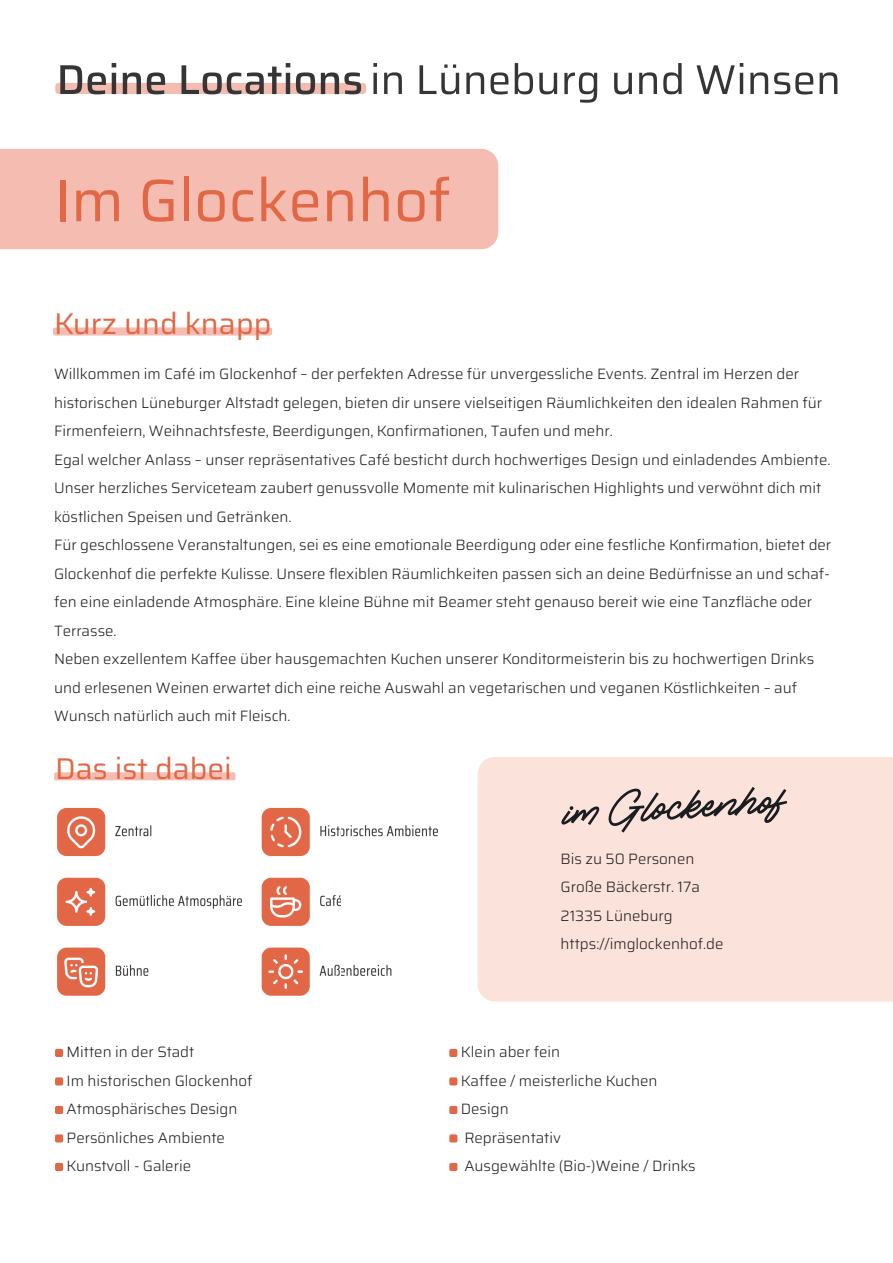
<style>
.page{position:relative;width:893px;height:1263px;background:#fff}
.page>*{position:absolute;margin:0;border:0;box-sizing:border-box;transform-origin:0 0}
.t1{font:100 60px "Saira";color:#e16745}
.t2{font:100 30px "Saira";color:#e16745}
.t3{font:100 15px/28.5px "Saira";color:#231f20}
</style>
<div class="page">
<div style="left:53px;top:327px;width:219px;height:8px;background:#f5bcb1;border-radius:2px"></div>
<div style="left:0;top:149px;width:498px;height:100px;background:#f5bcb1"></div>
<div style="left:55px;top:83px;width:311px;height:11px;background:#f2bcb0;border-radius:3px"></div>
<svg style="left:60px;top:63px;width:301px;height:31px"></svg>
<svg style="left:373px;top:63px;width:464px;height:40px"></svg>
<div style="left:54px;top:772px;width:182px;height:8px;background:#f5bcb1;border-radius:2px"></div>
<img style="left:57px;top:807px;width:381px;height:189px">
<div style="left:55px;top:1049px;width:8px;height:8px;background:#e16745;border-radius:2px"></div>
<div style="left:55px;top:1077px;width:8px;height:8px;background:#e16745;border-radius:2px"></div>
<div style="left:55px;top:1106px;width:8px;height:8px;background:#e16745;border-radius:2px"></div>
<div style="left:55px;top:1134px;width:8px;height:8px;background:#e16745;border-radius:2px"></div>
<div style="left:55px;top:1163px;width:8px;height:8px;background:#e16745;border-radius:2px"></div>
<div style="left:449px;top:1049px;width:8px;height:8px;background:#e16745;border-radius:2px"></div>
<div style="left:449px;top:1077px;width:8px;height:8px;background:#e16745;border-radius:2px"></div>
<div style="left:449px;top:1106px;width:8px;height:8px;background:#e16745;border-radius:2px"></div>
<div style="left:449px;top:1134px;width:8px;height:8px;background:#e16745;border-radius:2px"></div>
<div style="left:449px;top:1163px;width:8px;height:8px;background:#e16745;border-radius:2px"></div>
<div style="left:478px;top:757px;width:415px;height:244px;background:#fbe2db"></div>
<svg style="left:561px;top:806px;width:38px;height:19px"></svg>
<svg style="left:609px;top:787px;width:178px;height:45px"></svg>
<h1 class="t1" style="left:54px;top:151px;width:398px">Im Glockenhof</h1>
<h2 class="t2" style="left:54px;top:300px;width:219px">Kurz und knapp</h2>
<p class="t3" style="left:54px;top:359px;width:779px">Willkommen im Café im Glockenhof – der perfekten Adresse für unvergessliche Events. Zentral im Herzen der historischen Lüneburger Altstadt gelegen, bieten dir unsere vielseitigen Räumlichkeiten den idealen Rahmen für Firmenfeiern, Weihnachtsfeste, Beerdigungen, Konfirmationen, Taufen und mehr.<br>Egal welcher Anlass – unser repräsentatives Café besticht durch hochwertiges Design und einladendes Ambiente.<br>Unser herzliches Serviceteam zaubert genussvolle Momente mit kulinarischen Highlights und verwöhnt dich mit köstlichen Speisen und Getränken.<br>Für geschlossene Veranstaltungen, sei es eine emotionale Beerdigung oder eine festliche Konfirmation, bietet der Glockenhof die perfekte Kulisse. Unsere flexiblen Räumlichkeiten passen sich an deine Bedürfnisse an und schaf&shy;fen eine einladende Atmosphäre. Eine kleine Bühne mit Beamer steht genauso bereit wie eine Tanzfläche oder Terrasse.<br>Neben exzellentem Kaffee über hausgemachten Kuchen unserer Konditormeisterin bis zu hochwertigen Drinks und erlesenen Weinen erwartet dich eine reiche Auswahl an vegetarischen und veganen Köstlichkeiten – auf Wunsch natürlich auch mit Fleisch.</p>
<h2 class="t2" style="left:55px;top:744px;width:178px">Das ist dabei</h2>
<p class="t3" style="left:561px;top:843px;width:165px">Bis zu 50 Personen<br>Große Bäckerstr. 17a<br>21335 Lüneburg https://imglockenhof.de</p>
<p class="t3" style="left:67px;top:1037px;width:187px">Mitten in der Stadt<br>Im historischen Glockenhof<br>Atmosphärisches Design<br>Persönliches Ambiente<br>Kunstvoll - Galerie</p>
<p class="t3" style="left:461px;top:1037px;width:236px">Klein aber fein<br>Kaffee / meisterliche Kuchen<br>Design<br>Repräsentativ<br>Ausgewählte (Bio-)Weine / Drinks</p>
</div>
